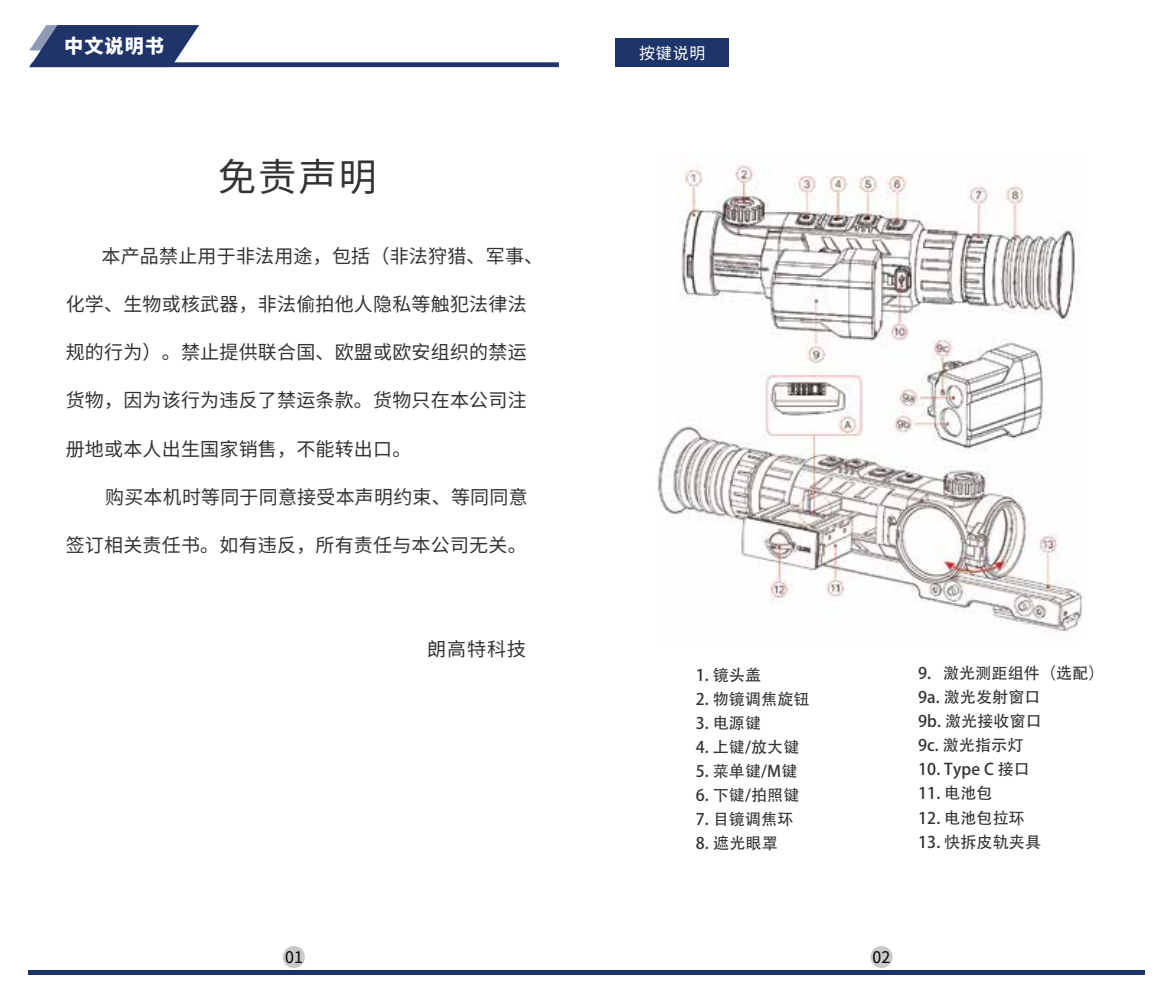
<style>
.page{position:relative;width:1174px;height:1004px;background:#fff}
.page>*{position:absolute;margin:0;border:0;box-sizing:border-box;transform-origin:0 0}
.t1{font:38.4px "Source Han Sans CN";color:#323333}
.t2{font:800 19.2px "Source Han Sans CN";letter-spacing:.05em;color:#fff}
.t3{font:19px "Source Han Sans CN";letter-spacing:.01em;color:#323333}
.t4{font:16px/24px "Adobe Heiti Std";letter-spacing:.01em;color:#323333}
.t5{font:16px "Source Han Sans CN";color:#fff}
.t6{font:16px "Source Han Sans CN";color:#040000}
</style>
<div class="page">
<div style="left:615px;top:39px;width:114px;height:28px;background:#1e356b"></div>
<img style="left:657px;top:164px;width:425px;height:471px">
<svg style="left:29px;top:25px;width:530px;height:42px"></svg>
<div style="left:29px;top:970px;width:1116px;height:5px;background:#1c3367"></div>
<div style="left:283px;top:945px;width:22px;height:23px;background:#c9c9c9;border-radius:50%"></div>
<div style="left:870px;top:945px;width:22px;height:23px;background:#c9c9c9;border-radius:50%"></div>
<p class="t2" style="left:64px;top:35px;width:101px">中文说明书</p>
<h1 class="t1" style="left:218px;top:156px;width:161px">免责声明</h1>
<p class="t3" style="left:101px;top:246px;width:443px">本产品禁止用于非法用途，包括（非法狩猎、军事、</p>
<p class="t3" style="left:66px;top:294px;width:462px">化学、生物或核武器，非法偷拍他人隐私等触犯法律法</p>
<p class="t3" style="left:66px;top:342px;width:462px">规的行为）。禁止提供联合国、欧盟或欧安组织的禁运</p>
<p class="t3" style="left:66px;top:390px;width:462px">货物，因为该行为违反了禁运条款。货物只在本公司注</p>
<p class="t3" style="left:66px;top:438px;width:347px">册地或本人出生国家销售，不能转出口。</p>
<p class="t3" style="left:105px;top:486px;width:424px">购买本机时等同于同意接受本声明约束、等同同意</p>
<p class="t3" style="left:66px;top:534px;width:462px">签订相关责任书。如有违反，所有责任与本公司无关。</p>
<p class="t3" style="left:427px;top:638px;width:100px">朗高特科技</p>
<p class="t5" style="left:639px;top:44px;width:68px">按键说明</p>
<p class="t4" style="left:695px;top:663px;width:67px">1. 镜头盖</p>
<p class="t4" style="left:695px;top:687px;width:115px">2. 物镜调焦旋钮</p>
<p class="t4" style="left:695px;top:711px;width:67px">3. 电源键</p>
<p class="t4" style="left:695px;top:735px;width:105px">4. 上键/放大键</p>
<p class="t4" style="left:695px;top:759px;width:103px">5. 菜单键/M键</p>
<p class="t4" style="left:695px;top:783px;width:105px">6. 下键/拍照键</p>
<p class="t4" style="left:695px;top:807px;width:99px">7. 目镜调焦环</p>
<p class="t4" style="left:695px;top:831px;width:83px">8. 遮光眼罩</p>
<p class="t4" style="left:918px;top:662px;width:188px">9. 激光测距组件（选配）<br>9a. 激光发射窗口<br>9b. 激光接收窗口<br>9c. 激光指示灯</p>
<p class="t4" style="left:918px;top:758px;width:113px">10. Type C 接口</p>
<p class="t4" style="left:918px;top:782px;width:76px">11. 电池包</p>
<p class="t4" style="left:918px;top:806px;width:108px">12. 电池包拉环</p>
<p class="t4" style="left:918px;top:830px;width:124px">13. 快拆皮轨夹具</p>
<p class="t6" style="left:285px;top:948px;width:19px">01</p>
<p class="t6" style="left:872px;top:947px;width:19px">02</p>
</div>
